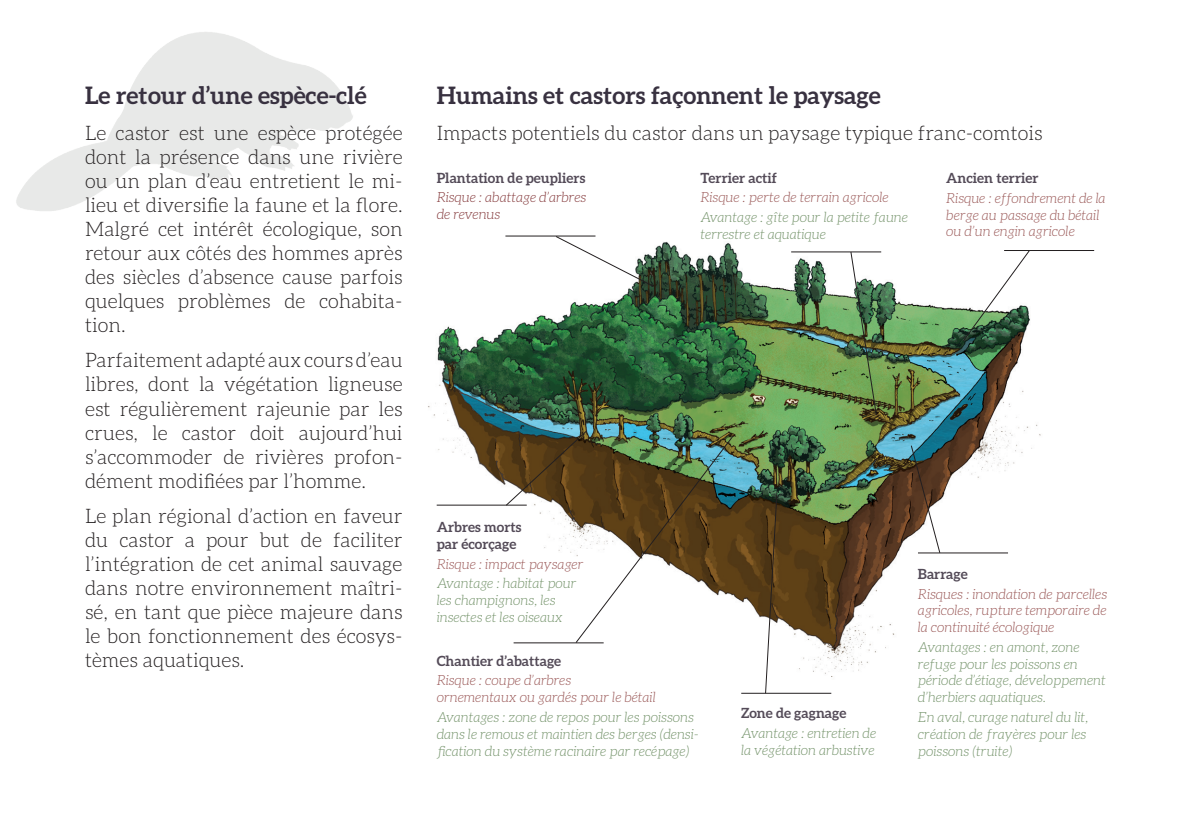
<style>
.page{position:relative;width:1191px;height:840px;background:#fff}
.page>*{position:absolute;margin:0;border:0;box-sizing:border-box;transform-origin:0 0}
.titre{font:700 24px "Aleo";color:#383140}
.texte{font:300 20px/24px "Aleo";color:#231f20;text-align:justify}
.légende{font:italic 300 14px/16.8px "Aleo";color:#739269}
.légende-2{font:italic 300 14px/16.8px "Aleo";color:#995756}
.légende-3{font:700 14px/16.8px "Aleo";color:#544b58}
.légende-4{font:italic 300 14px/16.8px "Aleo";color:#84393b}
</style>
<div class="page">
<img style="left:428px;top:236px;width:613px;height:458px">
<svg style="left:554px;top:235px;width:100px;height:52px"></svg>
<svg style="left:962px;top:249px;width:68px;height:93px"></svg>
<img style="left:849px;top:252px;width:28px;height:163px">
<svg style="left:910px;top:444px;width:31px;height:109px"></svg>
<svg style="left:764px;top:489px;width:14px;height:205px"></svg>
<svg style="left:505px;top:429px;width:229px;height:214px"></svg>
<hr style="left:505px;top:235px;width:90px;height:1px;background:#231f20">
<hr style="left:1004px;top:250px;width:90px;height:1px;background:#231f20">
<hr style="left:918px;top:552px;width:90px;height:1px;background:#231f20">
<hr style="left:513px;top:642px;width:90px;height:1px;background:#231f20">
<hr style="left:437px;top:504px;width:90px;height:1px;background:#231f20">
<hr style="left:741px;top:692px;width:90px;height:1px;background:#231f20">
<hr style="left:791px;top:251px;width:90px;height:1px;background:#231f20">
<p class="titre" style="left:85px;top:82px;width:283px">Le retour d’une espèce-clé</p>
<p class="texte" style="left:85px;top:121px;width:319px">Le castor est une espèce protégée dont la présence dans une rivière ou un plan d’eau entretient le mi&shy;lieu et diversifie la faune et la flore.<br>Malgré cet intérêt écologique, son retour aux côtés des hommes après des siècles d’absence cause parfois quelques problèmes de cohabita&shy;tion.</p>
<p class="texte" style="left:85px;top:348px;width:319px">Parfaitement adapté aux cours d’eau libres, dont la végétation ligneuse est régulièrement rajeunie par les crues, le castor doit aujourd’hui s’accommoder de rivières profon&shy;dément modifiées par l’homme.</p>
<p class="texte" style="left:85px;top:503px;width:319px">Le plan régional d’action en faveur du castor a pour but de faciliter l’intégration de cet animal sauvage dans notre environnement maîtri&shy;sé, en tant que pièce majeure dans le bon fonctionnement des écosys&shy;tèmes aquatiques.</p>
<p class="titre" style="left:437px;top:82px;width:446px">Humains et castors façonnent le paysage</p>
<p class="texte" style="left:437px;top:121px;width:607px">Impacts potentiels du castor dans un paysage typique franc-comtois</p>
<p class="légende-3" style="left:437px;top:169px;width:150px">Plantation de peupliers</p>
<p class="légende-4" style="left:437px;top:189px;width:151px">Risque : abattage d’arbres de revenus</p>
<p class="légende-3" style="left:700px;top:169px;width:78px">Terrier actif</p>
<p class="légende-2" style="left:700px;top:189px;width:190px">Risque : perte de terrain agricole</p>
<p class="légende" style="left:700px;top:209px;width:209px">Avantage : gîte pour la petite faune terrestre et aquatique</p>
<p class="légende-3" style="left:946px;top:169px;width:94px">Ancien terrier</p>
<p class="légende-2" style="left:946px;top:189px;width:161px">Risque : effondrement de la berge au passage du bétail ou d’un engin agricole</p>
<p class="légende-3" style="left:437px;top:518px;width:86px">Arbres morts par écorçage</p>
<p class="légende-2" style="left:437px;top:555px;width:148px">Risque : impact paysager</p>
<p class="légende" style="left:437px;top:574px;width:141px">Avantage : habitat pour les champignons, les insectes et les oiseaux</p>
<p class="légende-3" style="left:437px;top:651px;width:126px">Chantier d’abattage</p>
<p class="légende-2" style="left:437px;top:671px;width:221px">Risque : coupe d’arbres<br>ornementaux ou gardés pour le bétail</p>
<p class="légende" style="left:437px;top:708px;width:264px">Avantages : zone de repos pour les poissons dans le remous et maintien des berges (densi&shy;fication du système racinaire par recépage)</p>
<p class="légende-3" style="left:741px;top:704px;width:107px">Zone de gagnage</p>
<p class="légende" style="left:741px;top:724px;width:136px">Avantage : entretien de la végétation arbustive</p>
<p class="légende-3" style="left:918px;top:565px;width:51px">Barrage</p>
<p class="légende-2" style="left:918px;top:584px;width:191px;text-align:justify">Risques : inondation de parcelles agricoles, rupture temporaire de la continuité écologique</p>
<p class="légende" style="left:918px;top:638px;width:189px">Avantages : en amont, zone refuge pour les poissons en période d’étiage, développement d’herbiers aquatiques.</p>
<p class="légende" style="left:918px;top:708px;width:172px">En aval, curage naturel du lit, création de frayères pour les poissons (truite)</p>
</div>
